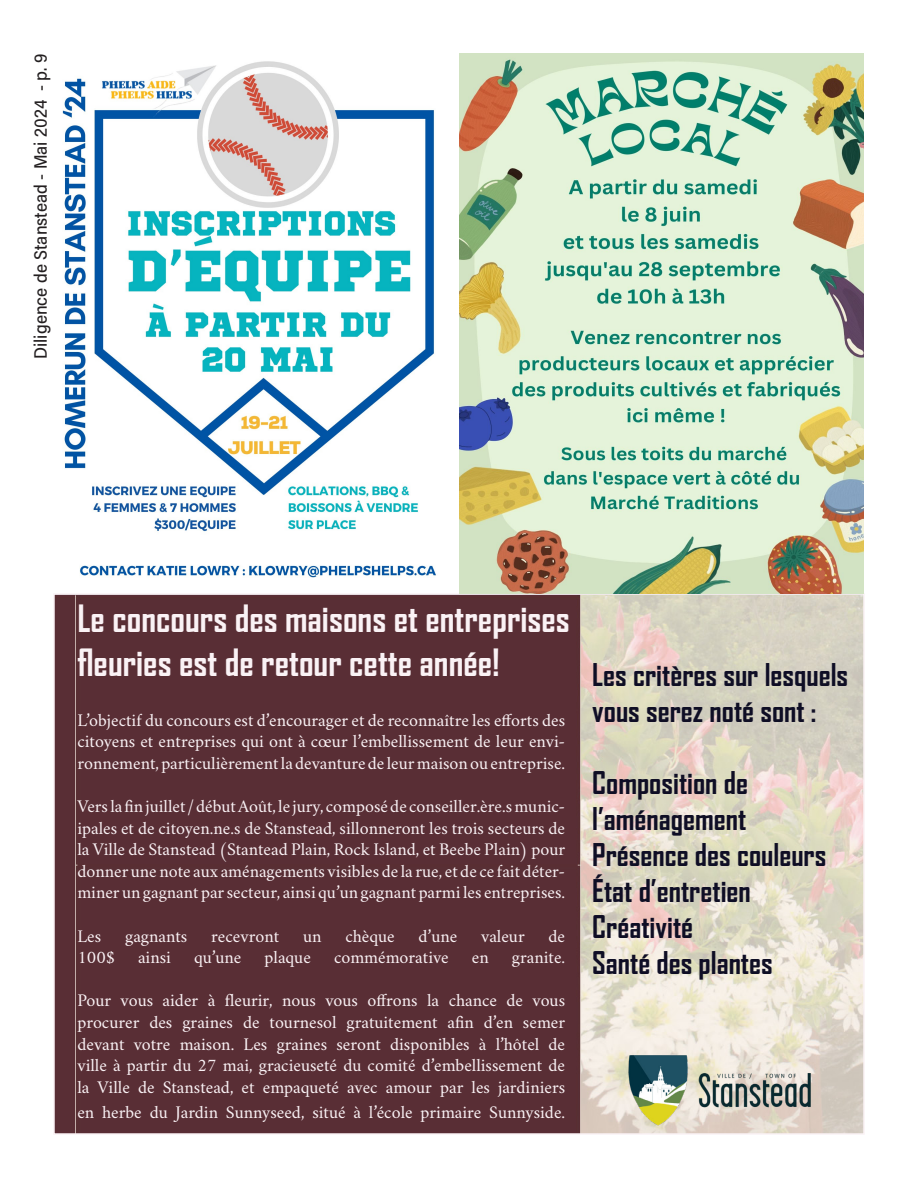
<style>
.page{position:relative;width:918px;height:1188px;background:#fff}
.page>*{position:absolute;margin:0;border:0;box-sizing:border-box;transform-origin:0 0}
.t1{font:700 36px/43.2px "Agency FB";color:#faf2f5}
.t2{font:700 30px/36px "Agency FB";color:#0f0e25}
.t3{font:18px/21.6px "Amiri";color:#faf2f5;text-align:justify}
.t4{font:18px "Acumin Variable Concept";color:#231f20}
</style>
<div class="page">
<img style="left:56px;top:53px;width:808px;height:1079px">
<hr style="left:77px;top:864px;width:501px;height:3px;background:#592e33">
<img style="left:581px;top:1041px;width:234px;height:93px">
<p class="t4" style="left:28px;top:359px;width:307px;rotate:-90deg">Diligence de Stanstead - Mai 2024 - p. 9</p>
<p class="t1" style="left:77px;top:596px;width:494px">Le concours des maisons et entreprises fleuries est de retour cette année!</p>
<p class="t3" style="left:77px;top:709px;width:489px">L’objectif du concours est d’encourager et de reconnaître les efforts des citoyens et entreprises qui ont à cœur l’embellissement de leur envi&shy;ronnement, particulièrement la devanture de leur maison ou entreprise.</p>
<p class="t3" style="left:77px;top:795px;width:489px">Vers la fin juillet / début Août, le jury, composé de conseiller.ère.s munic&shy;ipales et de citoyen.ne.s de Stanstead, sillonneront les trois secteurs de la Ville de Stanstead (Stantead Plain, Rock Island, et Beebe Plain) pour donner une note aux aménagements visibles de la rue, et de ce fait déter&shy;miner un gagnant par secteur, ainsi qu’un gagnant parmi les entreprises.</p>
<p class="t3" style="left:77px;top:925px;width:25px">Les</p>
<p class="t3" style="left:125px;top:925px;width:64px">gagnants</p>
<p class="t3" style="left:211px;top:925px;width:69px">recevront</p>
<p class="t3" style="left:303px;top:925px;width:20px">un</p>
<p class="t3" style="left:345px;top:925px;width:51px">chèque</p>
<p class="t3" style="left:419px;top:925px;width:40px">d’une</p>
<p class="t3" style="left:481px;top:925px;width:45px">valeur</p>
<p class="t3" style="left:549px;top:925px;width:18px">de</p>
<p class="t3" style="left:77px;top:946px;width:39px">100$</p>
<p class="t3" style="left:138px;top:946px;width:34px">ainsi</p>
<p class="t3" style="left:194px;top:946px;width:49px">qu’une</p>
<p class="t3" style="left:265px;top:946px;width:48px">plaque</p>
<p class="t3" style="left:334px;top:946px;width:116px">commémorative</p>
<p class="t3" style="left:472px;top:946px;width:18px">en</p>
<p class="t3" style="left:512px;top:946px;width:55px">granite.</p>
<p class="t3" style="left:77px;top:989px;width:489px">Pour vous aider à fleurir, nous vous offrons la chance de vous procurer des graines de tournesol gratuitement afin d’en semer devant votre maison. Les graines seront disponibles à l’hôtel de ville à partir du 27 mai, gracieuseté du comité d’embellissement de la Ville de Stanstead, et empaqueté avec amour par les jardiniers</p>
<p class="t3" style="left:77px;top:1101px;width:489px">en herbe du Jardin Sunnyseed, situé à l’école primaire Sunnyside.</p>
<p class="t2" style="left:592px;top:656px;width:258px">Les critères sur lesquels vous serez noté sont :</p>
<p class="t2" style="left:592px;top:764px;width:157px">Composition de l’aménagement</p>
<p class="t2" style="left:592px;top:836px;width:236px">Présence des couleurs</p>
<p class="t2" style="left:592px;top:872px;width:160px">État d’entretien</p>
<p class="t2" style="left:592px;top:908px;width:103px">Créativité</p>
<p class="t2" style="left:592px;top:944px;width:182px">Santé des plantes</p>
</div>
